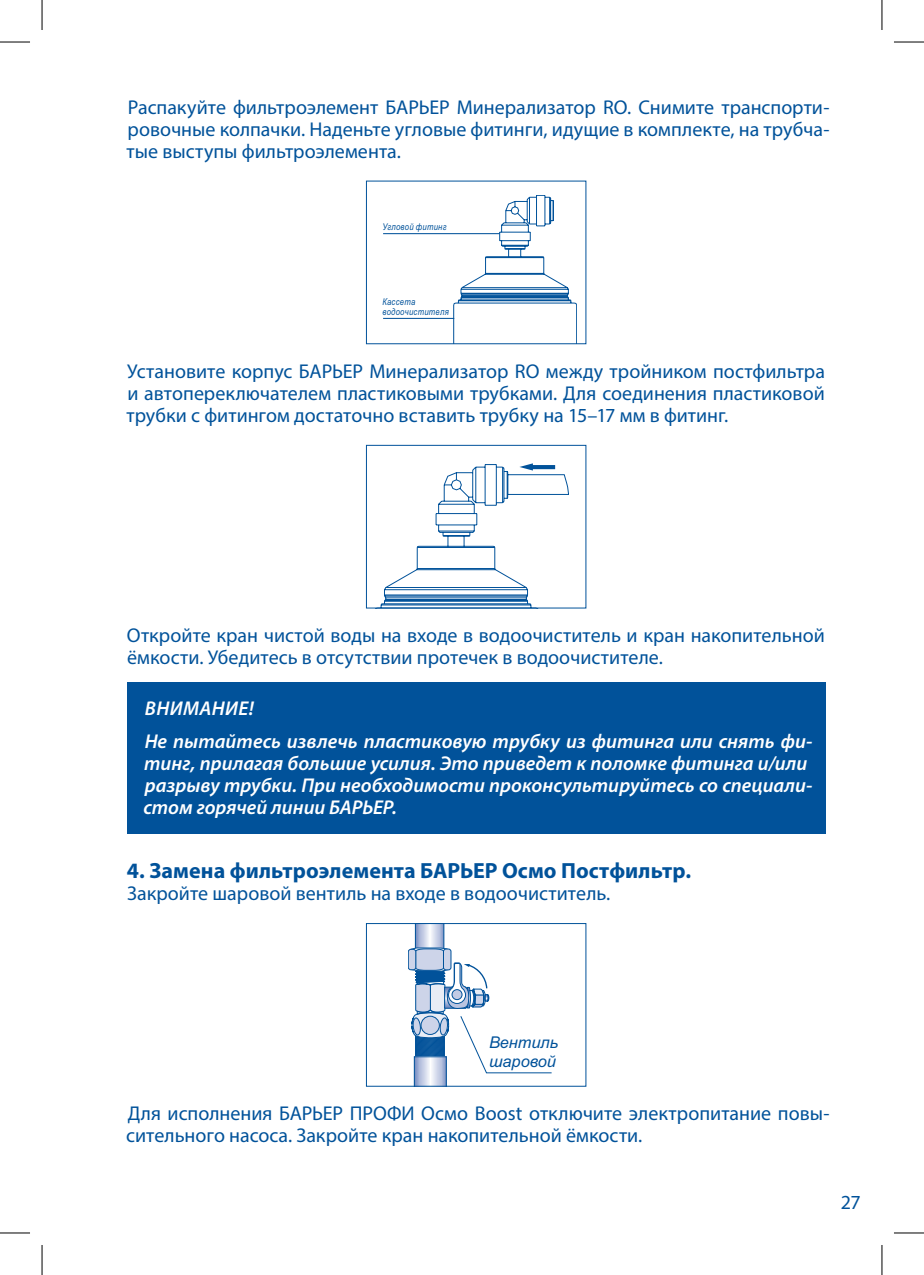
<style>
.page{position:relative;width:924px;height:1275px;background:#fff}
.page>*{position:absolute;margin:0;border:0;box-sizing:border-box;transform-origin:0 0}
.t1{font:700 22px "Myriad Pro";letter-spacing:.005em;color:#01529a}
.t2{font:20px/22px "Myriad Pro";color:#01529a;text-align:justify}
.t3{font:italic 600 20px/22px "Myriad Pro";color:#fff}
.t4{font:italic 16.2px/19.4px "Arial";color:#01529a}
.t5{font:italic 9.4px/9.4px "Arial";letter-spacing:.035em;color:#01529a;scale:.82 1}
</style>
<div class="page">
<div style="left:127px;top:682px;width:697px;height:151px;background:#01529a"></div>
<svg style="left:417px;top:925px;width:25px;height:22px"></svg>
<div style="left:415px;top:923px;width:29px;height:26px;border:1px solid #01529a"></div>
<div style="left:408px;top:949px;width:8px;height:21px;border:1px solid #01529a;border-radius:3px"></div>
<svg style="left:410px;top:947px;width:142px;height:137px"></svg>
<div style="left:366px;top:923px;width:220px;height:163px;border:1px solid #01529a"></div>
<hr style="left:576px;top:305px;width:1px;height:39px;background:#01529a">
<hr style="left:453px;top:305px;width:1px;height:39px;background:#01529a">
<hr style="left:383px;top:318px;width:71px;height:1px;background:#01529a">
<svg style="left:453px;top:195px;width:123px;height:111px"></svg>
<hr style="left:383px;top:233px;width:116px;height:1px;background:#01529a">
<svg style="left:380px;top:463px;width:188px;height:143px"></svg>
<div style="left:366px;top:445px;width:220px;height:163px;border:1px solid #01529a"></div>
<hr style="left:0;top:42px;width:30px;height:1px;background:#000">
<hr style="left:893px;top:42px;width:30px;height:1px;background:#000">
<hr style="left:0;top:1232px;width:30px;height:1px;background:#000">
<hr style="left:893px;top:1232px;width:30px;height:1px;background:#000">
<hr style="left:42px;top:0;width:1px;height:30px;background:#000">
<hr style="left:42px;top:1245px;width:1px;height:30px;background:#000">
<hr style="left:881px;top:0;width:1px;height:30px;background:#000">
<hr style="left:881px;top:1245px;width:1px;height:30px;background:#000">
<p class="t2" style="left:126px;top:96px;width:704px">Распакуйте фильтроэлемент БАРЬЕР Минерализатор RO. Снимите транспорти&shy;ровочные колпачки. Наденьте угловые фитинги, идущие в комплекте, на трубча&shy;тые выступы фильтроэлемента.</p>
<p class="t5" style="left:382px;top:222px;width:79px">Угловой фитинг</p>
<p class="t5" style="left:382px;top:297px;width:82px">Кассета водоочистителя</p>
<p class="t2" style="left:126px;top:360px;width:699px">Установите корпус БАРЬЕР Минерализатор RO между тройником постфильтра и автопереключателем пластиковыми трубками. Для соединения пластиковой трубки с фитингом достаточно вставить трубку на 15–17 мм в фитинг.</p>
<p class="t2" style="left:127px;top:624px;width:699px">Откройте кран чистой воды на входе в водоочиститель и кран накопительной ёмкости. Убедитесь в отсутствии протечек в водоочистителе.</p>
<p class="t3" style="left:145px;top:691px;width:669px;line-height:33.4px">ВНИМАНИЕ!<br>Не пытайтесь извлечь пластиковую трубку из фитинга или снять фи-</p>
<p class="t3" style="left:143px;top:752px;width:670px">тинг, прилагая большие усилия. Это приведет к поломке фитинга и/или разрыву трубки. При необходимости проконсультируйтесь со специали&shy;стом горячей линии БАРЬЕР.</p>
<p class="t1" style="left:127px;top:856px;width:565px">4. Замена фильтроэлемента БАРЬЕР Осмо Постфильтр.</p>
<p class="t2" style="left:127px;top:882px;width:484px">Закройте шаровой вентиль на входе в водоочиститель.</p>
<p class="t4" style="left:489px;top:1032px;width:71px">Вентиль шаровой</p>
<p class="t2" style="left:126px;top:1102px;width:704px">Для исполнения БАРЬЕР ПРОФИ Осмо Boost отключите электропитание повы&shy;сительного насоса. Закройте кран накопительной ёмкости.</p>
<p class="t2" style="left:840px;top:1190px;width:21px">27</p>
</div>
